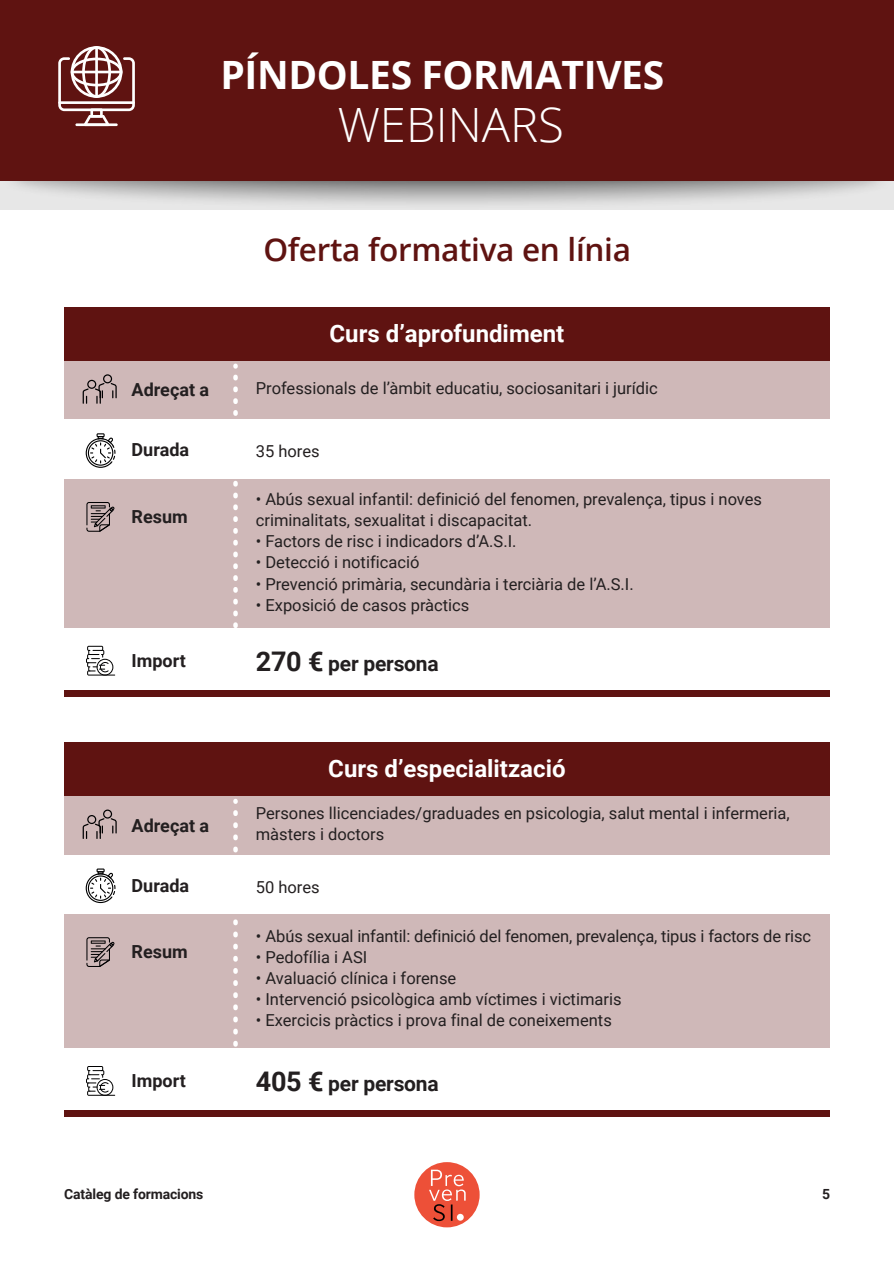
<style>
.page{position:relative;width:894px;height:1264px;background:#fff}
.page>*{position:absolute;margin:0;border:0;box-sizing:border-box;transform-origin:0 0}
.t1{font:300 47.25px "Open Sans";color:#fff}
.t2{font:700 39px "Open Sans";letter-spacing:-.01em;color:#fff}
.t3{font:600 31.5px "Open Sans";letter-spacing:-.01em;color:#5f1311}
.t4{font:700 24px "Roboto";color:#fff}
.t5{font:700 21px "Roboto";letter-spacing:-.01em;color:#231f20}
.t6{font:700 18px "Roboto";color:#231f20}
.t7{font:16.5px/21px "Roboto";color:#231f20}
.t8{font:700 13.95px "Roboto";letter-spacing:-.01em;color:#231f20}
.s1{font-size:27px}
</style>
<div class="page">
<svg style="left:0;top:181px;width:893px;height:29px"></svg>
<div style="left:0;top:0;width:893px;height:181px;background:#5f1311"></div>
<svg style="left:58px;top:46px;width:77px;height:80px"></svg>
<div style="left:65px;top:307px;width:764px;height:53px;background:#5f1311"></div>
<div style="left:65px;top:360px;width:764px;height:59px;background:#cfb8b8"></div>
<div style="left:65px;top:479px;width:764px;height:149px;background:#cfb8b8"></div>
<svg style="left:86px;top:502px;width:28px;height:30px"></svg>
<svg style="left:86px;top:433px;width:29px;height:35px"></svg>
<svg style="left:86px;top:645px;width:29px;height:30px"></svg>
<div style="left:65px;top:690px;width:764px;height:7px;background:#5f1311"></div>
<svg style="left:83px;top:374px;width:34px;height:30px"></svg>
<svg style="left:233px;top:377px;width:5px;height:251px"></svg>
<div style="left:65px;top:742px;width:764px;height:53px;background:#5f1311"></div>
<div style="left:65px;top:795px;width:764px;height:59px;background:#cfb8b8"></div>
<div style="left:65px;top:914px;width:764px;height:134px;background:#cfb8b8"></div>
<svg style="left:86px;top:937px;width:28px;height:30px"></svg>
<svg style="left:86px;top:868px;width:29px;height:35px"></svg>
<svg style="left:86px;top:1066px;width:29px;height:29px"></svg>
<div style="left:65px;top:1110px;width:764px;height:7px;background:#5f1311"></div>
<svg style="left:83px;top:809px;width:34px;height:30px"></svg>
<svg style="left:233px;top:812px;width:5px;height:235px"></svg>
<div style="left:414px;top:1162px;width:65px;height:65px;background:#ed5038;border-radius:50%"></div>
<svg style="left:429px;top:1169px;width:36px;height:52px"></svg>
<svg style="left:456px;top:1213px;width:7px;height:7px"></svg>
<h2 class="t2" style="left:220px;top:47px;width:445px">PÍNDOLES FORMATIVES</h2>
<h1 class="t1" style="left:337px;top:92px;width:228px">WEBINARS</h1>
<h3 class="t3" style="left:263px;top:228px;width:369px">Oferta formativa en línia</h3>
<h3 class="t4" style="left:329px;top:316px;width:236px">Curs d’aprofundiment</h3>
<p class="t6" style="left:131px;top:377px;width:79px">Adreçat a</p>
<p class="t7" style="left:256px;top:377px;width:403px">Professionals de l’àmbit educatiu, sociosanitari i jurídic</p>
<p class="t6" style="left:131px;top:437px;width:59px">Durada</p>
<p class="t6" style="left:131px;top:503px;width:58px">Resum</p>
<p class="t6" style="left:131px;top:647px;width:56px">Import</p>
<p class="t7" style="left:256px;top:440px;width:65px">35 hores</p>
<p class="t7" style="left:256px;top:488px;width:507px">• Abús sexual infantil: definició del fenomen, prevalença, tipus i noves criminalitats, sexualitat i discapacitat.</p>
<p class="t7" style="left:256px;top:530px;width:262px">• Factors de risc i indicadors d’A.S.I.</p>
<p class="t7" style="left:256px;top:551px;width:165px">• Detecció i notificació</p>
<p class="t7" style="left:256px;top:572px;width:379px">• Prevenció primària, secundària i terciària de l’A.S.I.</p>
<p class="t7" style="left:256px;top:593px;width:215px">• Exposició de casos pràctics</p>
<p class="t5" style="left:256px;top:648px;width:184px"><span class="s1">270 €</span> per persona</p>
<h3 class="t4" style="left:328px;top:751px;width:239px">Curs d’especialització</h3>
<p class="t6" style="left:131px;top:812px;width:79px">Adreçat a</p>
<p class="t7" style="left:256px;top:802px;width:535px">Persones llicenciades/graduades en psicologia, salut mental i infermeria, màsters i doctors</p>
<p class="t6" style="left:131px;top:872px;width:59px">Durada</p>
<p class="t7" style="left:256px;top:875px;width:65px">50 hores</p>
<p class="t7" style="left:256px;top:925px;width:556px">• Abús sexual infantil: definició del fenomen, prevalença, tipus i factors de risc</p>
<p class="t7" style="left:256px;top:946px;width:113px">• Pedofília i ASI</p>
<p class="t7" style="left:256px;top:967px;width:202px">• Avaluació clínica i forense</p>
<p class="t7" style="left:256px;top:988px;width:367px">• Intervenció psicològica amb víctimes i victimaris</p>
<p class="t7" style="left:256px;top:1009px;width:357px">• Exercicis pràctics i prova final de coneixements</p>
<p class="t6" style="left:131px;top:938px;width:58px">Resum</p>
<p class="t6" style="left:131px;top:1067px;width:56px">Import</p>
<p class="t5" style="left:256px;top:1068px;width:184px"><span class="s1">405 €</span> per persona</p>
<p class="t8" style="left:64px;top:1184px;width:141px">Catàleg de formacions</p>
<p class="t8" style="left:821px;top:1184px;width:10px">5</p>
</div>
